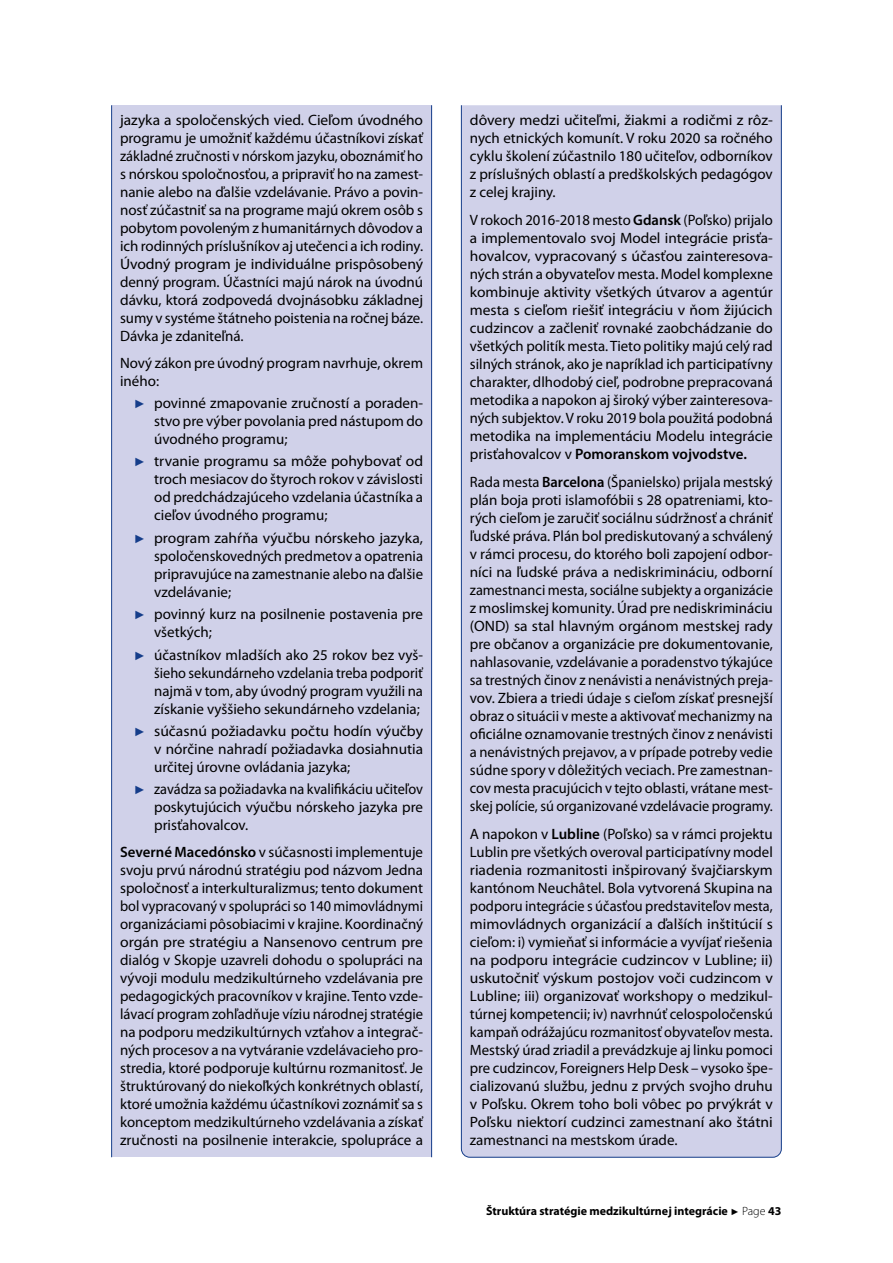
<style>
.page{position:relative;width:893px;height:1263px;background:#fff}
.page>*{position:absolute;margin:0;border:0;box-sizing:border-box;transform-origin:0 0}
.t1{font:15px/18px "Myriad Pro";color:#000;text-align:justify}
.t2{font:15px/18px "Myriad Pro";color:#000;text-align:justify;scale:1.04 1}
.t3{font:15px/18px "Myriad Pro";color:#000;text-align:justify;scale:.95 1}
.t4{font:700 12px "Myriad Pro";color:#000}
.s1{font-family:"Arial";font-size:12px;color:#153d8a}
.s2{font-weight:600}
.s3{font-family:"Arial";font-weight:400;font-size:9px}
.s4{font-weight:300}
</style>
<div class="page">
<div style="left:112px;top:105px;width:320px;height:1052px;background:#d0d1e9"></div>
<hr style="left:111px;top:105px;width:1px;height:1052px;background:#153d8a">
<hr style="left:431px;top:105px;width:1px;height:1052px;background:#153d8a">
<div style="left:461px;top:105px;width:321px;height:1053px;background:#d0d1e9"></div>
<p class="t1" style="left:120px;top:111px;width:304px">jazyka a spoločenských vied. Cieľom úvodného programu je umožniť každému účastníkovi získať základné zručnosti v nórskom jazyku, oboznámiť ho s nórskou spoločnosťou, a pripraviť ho na zamest&shy;nanie alebo na ďalšie vzdelávanie. Právo a povin&shy;nosť zúčastniť sa na programe majú okrem osôb s pobytom povoleným z humanitárnych dôvodov a ich rodinných príslušníkov aj utečenci a ich rodiny.<br>Úvodný program je individuálne prispôsobený denný program. Účastníci majú nárok na úvodnú dávku, ktorá zodpovedá dvojnásobku základnej sumy v systéme štátneho poistenia na ročnej báze.<br>Dávka je zdaniteľná.</p>
<p class="t1" style="left:120px;top:353px;width:304px">Nový zákon pre úvodný program navrhuje, okrem iného:</p>
<p class="t1" style="left:154px;top:394px;width:270px;text-indent:-20px"><span class="s1">►</span> povinné zmapovanie zručností a poraden&shy;stvo pre výber povolania pred nástupom do úvodného programu;</p>
<p class="t1" style="left:154px;top:452px;width:270px;text-indent:-20px"><span class="s1">►</span> trvanie programu sa môže pohybovať od troch mesiacov do štyroch rokov v závislosti od predchádzajúceho vzdelania účastníka a cieľov úvodného programu;</p>
<p class="t1" style="left:154px;top:528px;width:270px;text-indent:-20px"><span class="s1">►</span> program zahŕňa výučbu nórskeho jazyka, spoločenskovedných predmetov a opatrenia pripravujúce na zamestnanie alebo na ďalšie vzdelávanie;</p>
<p class="t1" style="left:154px;top:605px;width:270px;text-indent:-20px"><span class="s1">►</span> povinný kurz na posilnenie postavenia pre všetkých;</p>
<p class="t1" style="left:154px;top:645px;width:270px;text-indent:-20px"><span class="s1">►</span> účastníkov mladších ako 25 rokov bez vyš&shy;šieho sekundárneho vzdelania treba podporiť najmä v tom, aby úvodný program využili na získanie vyššieho sekundárneho vzdelania;</p>
<p class="t2" style="left:154px;top:722px;width:260px;text-indent:-20px"><span class="s1">►</span> súčasnú požiadavku počtu hodín výučby v nórčine nahradí požiadavka dosiahnutia určitej úrovne ovládania jazyka;</p>
<p class="t3" style="left:154px;top:780px;width:285px;text-indent:-20px"><span class="s1">►</span> zavádza sa požiadavka na kvalifikáciu učiteľov poskytujúcich výučbu nórskeho jazyka pre prisťahovalcov.</p>
<p class="t1" style="left:120px;top:843px;width:304px"><span class="s2">Severné Macedónsko</span> v súčasnosti implementuje svoju prvú národnú stratégiu pod názvom Jedna spoločnosť a interkulturalizmus; tento dokument bol vypracovaný v spolupráci so 140 mimovládnymi organizáciami pôsobiacimi v krajine. Koordinačný orgán pre stratégiu a Nansenovo centrum pre dialóg v Skopje uzavreli dohodu o spolupráci na vývoji modulu medzikultúrneho vzdelávania pre pedagogických pracovníkov v krajine. Tento vzde&shy;lávací program zohľadňuje víziu národnej stratégie na podporu medzikultúrnych vzťahov a integrač&shy;ných procesov a na vytváranie vzdelávacieho pro&shy;stredia, ktoré podporuje kultúrnu rozmanitosť. Je štruktúrovaný do niekoľkých konkrétnych oblastí, ktoré umožnia každému účastníkovi zoznámiť sa s konceptom medzikultúrneho vzdelávania a získať zručnosti na posilnenie interakcie, spolupráce a</p>
<p class="t2" style="left:470px;top:111px;width:293px">dôvery medzi učiteľmi, žiakmi a rodičmi z rôz&shy;nych etnických komunít. V roku 2020 sa ročného cyklu školení zúčastnilo 180 učiteľov, odborníkov z príslušných oblastí a predškolských pedagógov z celej krajiny.</p>
<p class="t1" style="left:470px;top:211px;width:304px">V rokoch 2016-2018 mesto <span class="s2">Gdansk</span> (Poľsko) prijalo a implementovalo svoj Model integrácie prisťa&shy;hovalcov, vypracovaný s účasťou zainteresova&shy;ných strán a obyvateľov mesta. Model komplexne kombinuje aktivity všetkých útvarov a agentúr mesta s cieľom riešiť integráciu v ňom žijúcich cudzincov a začleniť rovnaké zaobchádzanie do všetkých politík mesta. Tieto politiky majú celý rad silných stránok, ako je napríklad ich participatívny charakter, dlhodobý cieľ, podrobne prepracovaná metodika a napokon aj široký výber zainteresova&shy;ných subjektov. V roku 2019 bola použitá podobná metodika na implementáciu Modelu integrácie prisťahovalcov v <span class="s2">Pomoranskom vojvodstve.</span></p>
<p class="t1" style="left:470px;top:473px;width:304px">Rada mesta <span class="s2">Barcelona</span> (Španielsko) prijala mestský plán boja proti islamofóbii s 28 opatreniami, kto&shy;rých cieľom je zaručiť sociálnu súdržnosť a chrániť ľudské práva. Plán bol prediskutovaný a schválený v rámci procesu, do ktorého boli zapojení odbor&shy;níci na ľudské práva a nediskrimináciu, odborní zamestnanci mesta, sociálne subjekty a organizácie z moslimskej komunity. Úrad pre nediskrimináciu (OND) sa stal hlavným orgánom mestskej rady pre občanov a organizácie pre dokumentovanie, nahlasovanie, vzdelávanie a poradenstvo týkajúce sa trestných činov z nenávisti a nenávistných preja&shy;vov. Zbiera a triedi údaje s cieľom získať presnejší obraz o situácii v meste a aktivovať mechanizmy na oficiálne oznamovanie trestných činov z nenávisti a nenávistných prejavov, a v prípade potreby vedie súdne spory v dôležitých veciach. Pre zamestnan&shy;cov mesta pracujúcich v tejto oblasti, vrátane mest&shy;skej polície, sú organizované vzdelávacie programy.</p>
<p class="t1" style="left:470px;top:825px;width:304px">A napokon v <span class="s2">Lubline</span> (Poľsko) sa v rámci projektu Lublin pre všetkých overoval participatívny model riadenia rozmanitosti inšpirovaný švajčiarskym kantónom Neuchâtel. Bola vytvorená Skupina na podporu integrácie s účasťou predstaviteľov mesta, mimovládnych organizácií a ďalších inštitúcií s cieľom: i) vymieňať si informácie a vyvíjať riešenia na podporu integrácie cudzincov v Lubline; ii) uskutočniť výskum postojov voči cudzincom v Lubline; iii) organizovať workshopy o medzikul&shy;túrnej kompetencii; iv) navrhnúť celospoločenskú kampaň odrážajúcu rozmanitosť obyvateľov mesta.<br>Mestský úrad zriadil a prevádzkuje aj linku pomoci pre cudzincov, Foreigners Help Desk – vysoko špe&shy;cializovanú službu, jednu z prvých svojho druhu v Poľsku. Okrem toho boli vôbec po prvýkrát v Poľsku niektorí cudzinci zamestnaní ako štátni zamestnanci na mestskom úrade.</p>
<p class="t4" style="left:486px;top:1203px;width:297px">Štruktúra stratégie medzikultúrnej integrácie <span class="s3">►</span> <span class="s4">Page</span> 43</p>
</div>
